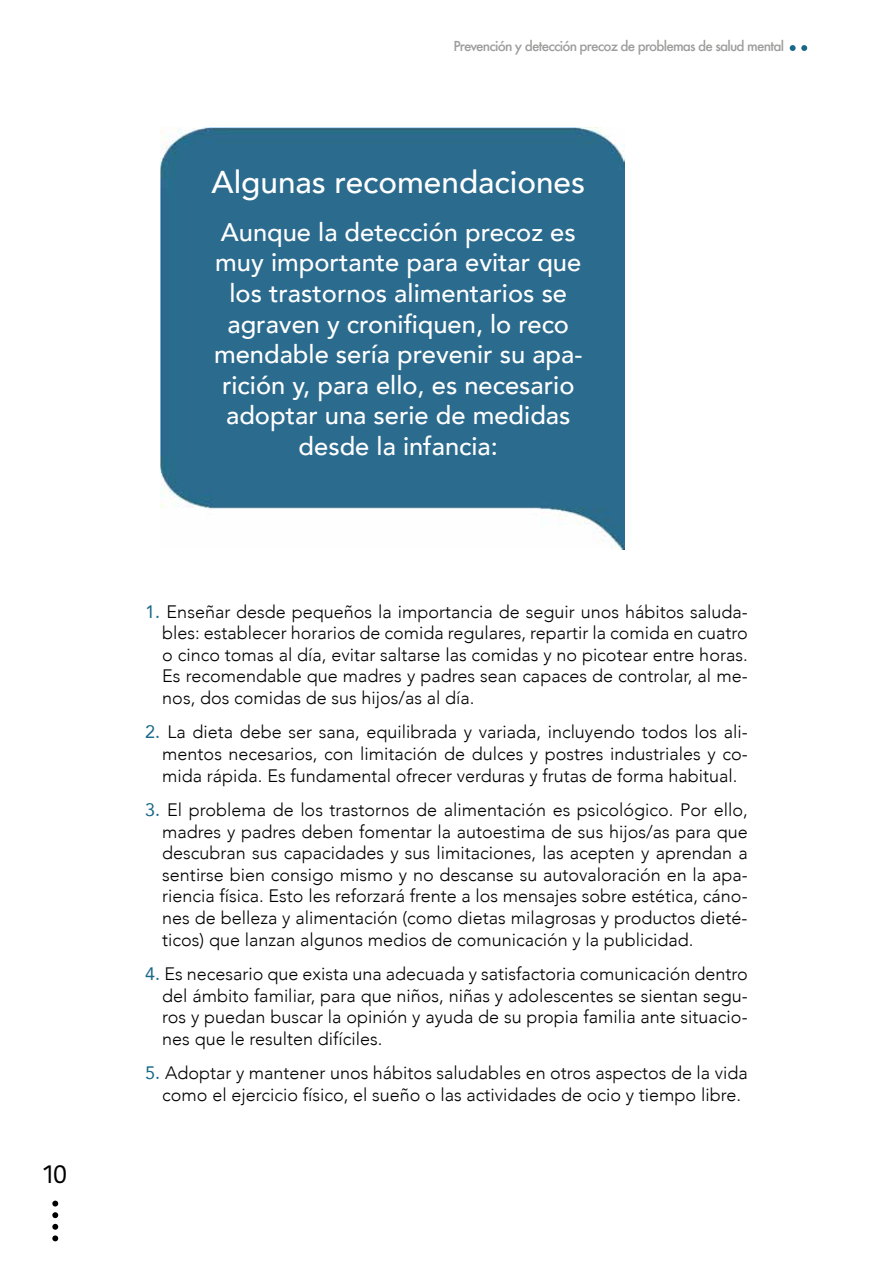
<style>
.page{position:relative;width:893px;height:1263px;background:#fff}
.page>*{position:absolute;margin:0;border:0;box-sizing:border-box;transform-origin:0 0}
.t1{font:500 31.5px "Avenir";color:#fff}
.t2{font:27px "Kohinoor Devanagari";color:#000}
.t3{font:500 25.5px/30.6px "Avenir";color:#fff;text-align:center}
.t4{font:300 18px/21.6px "Avenir";color:#000;text-align:justify}
.t5{font:500 13.5px "Futura";letter-spacing:-.06em;color:#9d9d9c}
.s1{font-weight:400;color:#196888}
</style>
<div class="page">
<svg style="left:52px;top:1200px;width:6px;height:6px"></svg>
<svg style="left:52px;top:1212px;width:6px;height:6px"></svg>
<svg style="left:52px;top:1224px;width:6px;height:17px"></svg>
<svg style="left:790px;top:45px;width:17px;height:6px"></svg>
<img style="left:160px;top:128px;width:464px;height:422px">
<h2 class="t2" style="left:43px;top:1157px;width:26px">10</h2>
<p class="t5" style="left:453px;top:37px;width:332px">Prevención y detección precoz de problemas de salud mental</p>
<h1 class="t1" style="left:212px;top:155px;width:375px">Algunas recomendaciones</h1>
<h3 class="t3" style="left:214px;top:215px;width:370px">Aunque la detección precoz es muy importante para evitar que los trastornos alimentarios se agraven y cronifiquen, lo reco mendable sería prevenir su apa&shy;rición y, para ello, es necesario adoptar una serie de medidas desde la infancia:</h3>
<p class="t4" style="left:162px;top:601px;width:587px;text-indent:-17px"><span class="s1">1.</span> Enseñar desde pequeños la importancia de seguir unos hábitos saluda&shy;bles: establecer horarios de comida regulares, repartir la comida en cuatro o cinco tomas al día, evitar saltarse las comidas y no picotear entre horas.<br>Es recomendable que madres y padres sean capaces de controlar, al me&shy;nos, dos comidas de sus hijos/as al día.</p>
<p class="t4" style="left:162px;top:721px;width:587px;text-indent:-17px"><span class="s1">2.</span> La dieta debe ser sana, equilibrada y variada, incluyendo todos los ali&shy;mentos necesarios, con limitación de dulces y postres industriales y co&shy;mida rápida. Es fundamental ofrecer verduras y frutas de forma habitual.</p>
<p class="t4" style="left:162px;top:799px;width:587px;text-indent:-17px"><span class="s1">3.</span> El problema de los trastornos de alimentación es psicológico. Por ello, madres y padres deben fomentar la autoestima de sus hijos/as para que descubran sus capacidades y sus limitaciones, las acepten y aprendan a sentirse bien consigo mismo y no descanse su autovaloración en la apa&shy;riencia física. Esto les reforzará frente a los mensajes sobre estética, cáno&shy;nes de belleza y alimentación (como dietas milagrosas y productos dieté&shy;ticos) que lanzan algunos medios de comunicación y la publicidad.</p>
<p class="t4" style="left:162px;top:963px;width:587px;text-indent:-17px"><span class="s1">4.</span> Es necesario que exista una adecuada y satisfactoria comunicación dentro del ámbito familiar, para que niños, niñas y adolescentes se sientan segu&shy;ros y puedan buscar la opinión y ayuda de su propia familia ante situacio&shy;nes que le resulten difíciles.</p>
<p class="t4" style="left:145px;top:1062px;width:604px;text-align:center"><span class="s1">5.</span> Adoptar y mantener unos hábitos saludables en otros aspectos de la vida como el ejercicio físico, el sueño o las actividades de ocio y tiempo libre.</p>
</div>
